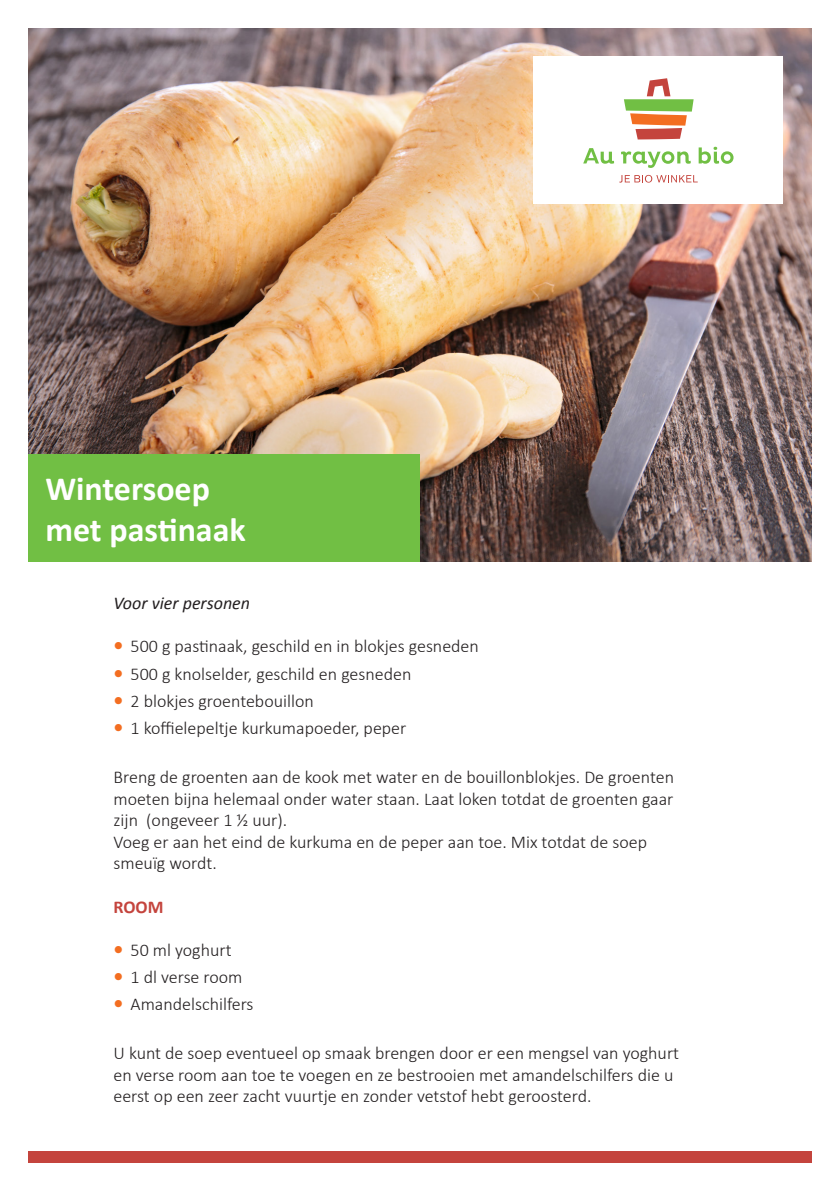
<style>
.page{position:relative;width:840px;height:1191px;background:#fff}
.page>*{position:absolute;margin:0;border:0;box-sizing:border-box;transform-origin:0 0}
.titre_blanc_aplat_ve{font:700 34px/40.8px "Calibri";color:#fff}
.Description_recette{font:300 18px/21.6px "Calibri";color:#231f20}
.nbre_de_personnes{font:italic 18px "Calibri";color:#231f20}
.titre_recette{font:700 18px "Calibri";color:#c4443d}
.s1{font-weight:700;font-size:20px;color:#f36e21}
</style>
<div class="page">
<img style="left:28px;top:28px;width:783px;height:533px">
<div style="left:533px;top:57px;width:249px;height:147px;background:#fff"></div>
<svg style="left:583px;top:148px;width:30px;height:16px"></svg>
<svg style="left:621px;top:151px;width:69px;height:17px"></svg>
<svg style="left:698px;top:147px;width:35px;height:17px"></svg>
<svg style="left:624px;top:78px;width:69px;height:61px"></svg>
<svg style="left:619px;top:175px;width:78px;height:8px"></svg>
<div style="left:28px;top:454px;width:392px;height:107px;background:#71bf44"></div>
<div style="left:28px;top:1151px;width:783px;height:11px;background:#c4443d"></div>
<p class="titre_blanc_aplat_ve" style="left:45px;top:468px;width:202px">Wintersoep met pastinaak</p>
<p class="nbre_de_personnes" style="left:113px;top:591px;width:138px">Voor vier personen</p>
<p class="Description_recette" style="left:113px;top:634px;width:366px"><span class="s1">•</span> 500 g pastinaak, geschild en in blokjes gesneden</p>
<p class="Description_recette" style="left:113px;top:662px;width:299px"><span class="s1">•</span> 500 g knolselder, geschild en gesneden</p>
<p class="Description_recette" style="left:113px;top:689px;width:202px"><span class="s1">•</span> 2 blokjes groentebouillon</p>
<p class="Description_recette" style="left:113px;top:716px;width:294px"><span class="s1">•</span> 1 koffielepeltje kurkumapoeder, peper</p>
<p class="Description_recette" style="left:113px;top:765px;width:561px;text-align:justify">Breng de groenten aan de kook met water en de bouillonblokjes. De groenten moeten bijna helemaal onder water staan. Laat loken totdat de groenten gaar zijn (ongeveer 1 ½ uur).</p>
<p class="Description_recette" style="left:113px;top:830px;width:535px">Voeg er aan het eind de kurkuma en de peper aan toe. Mix totdat de soep smeuïg wordt.</p>
<p class="titre_recette" style="left:113px;top:895px;width:52px">ROOM</p>
<p class="Description_recette" style="left:113px;top:938px;width:119px"><span class="s1">•</span> 50 ml yoghurt</p>
<p class="Description_recette" style="left:113px;top:965px;width:130px"><span class="s1">•</span> 1 dl verse room</p>
<p class="Description_recette" style="left:113px;top:992px;width:141px"><span class="s1">•</span> Amandelschilfers</p>
<p class="Description_recette" style="left:113px;top:1041px;width:567px">U kunt de soep eventueel op smaak brengen door er een mengsel van yoghurt en verse room aan toe te voegen en ze bestrooien met amandelschilfers die u eerst op een zeer zacht vuurtje en zonder vetstof hebt geroosterd.</p>
</div>
